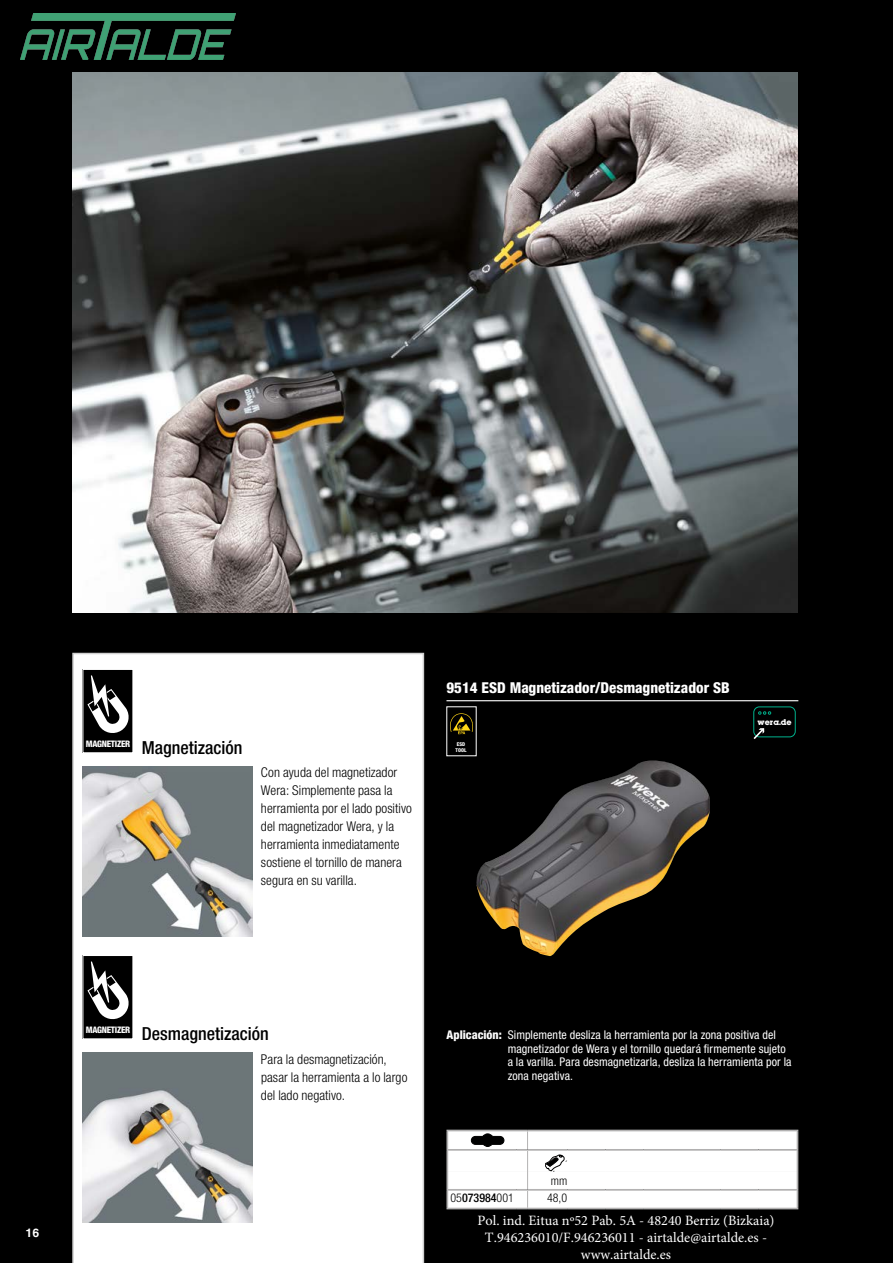
<style>
.page{position:relative;width:893px;height:1263px;background:#000}
.page>*{position:absolute;margin:0;border:0;box-sizing:border-box;transform-origin:0 0}
.t1{font:500 condensed 18px "Helvetica Neue LTW1 G";color:#000}
.t2{font:800 condensed 15px "Helvetica Neue LTW1 G";color:#fff}
.t3{font:14.25px/17.1px "Minion Pro";color:#fff;text-align:center}
.t4{font:300 condensed 13.5px/18px "Helvetica Neue LTW1 G";letter-spacing:.005em;color:#000}
.t5{font:condensed 12px/13.5px "Helvetica Neue LTW1 G";letter-spacing:.005em;color:#fff}
.t6{font:500 condensed 12px "Helvetica Neue LTW1 G";color:#000}
.t7{font:300 condensed 12px "Helvetica Neue LTW1 G";color:#000}
.t8{font:700 12px "Helvetica World";color:#fff}
.t9{font:800 condensed 9px "Helvetica Neue LT Std";letter-spacing:-.03em;color:#fff}
.t10{font:700 7.35px "Lubalin";color:#fff}
.t11{font:800 condensed 5.25px/6.1px "Helvetica Neue LT Std";color:#fff}
.s1{font-weight:800}
.s2{font-weight:300}
</style>
<div class="page">
<div style="left:72px;top:653px;width:352px;height:610px;background:#fff"></div>
<svg style="left:446px;top:1130px;width:352px;height:79px;background:#f4f4f4"></svg>
<hr style="left:528px;top:1208px;width:39px;height:1px;background:#b3b2b2">
<hr style="left:567px;top:1208px;width:38px;height:1px;background:#b3b2b2">
<hr style="left:605px;top:1208px;width:39px;height:1px;background:#b3b2b2">
<hr style="left:644px;top:1208px;width:38px;height:1px;background:#b3b2b2">
<hr style="left:682px;top:1208px;width:38px;height:1px;background:#b3b2b2">
<hr style="left:720px;top:1208px;width:38px;height:1px;background:#b3b2b2">
<hr style="left:758px;top:1208px;width:40px;height:1px;background:#b3b2b2">
<svg style="left:450px;top:713px;width:23px;height:21px"></svg>
<img style="left:476px;top:760px;width:234px;height:196px">
<div style="left:83px;top:669px;width:50px;height:84px;background:#000"></div>
<svg style="left:87px;top:675px;width:42px;height:58px"></svg>
<img style="left:82px;top:767px;width:170px;height:170px">
<div style="left:83px;top:955px;width:50px;height:84px;background:#000"></div>
<svg style="left:87px;top:961px;width:42px;height:59px"></svg>
<img style="left:82px;top:1053px;width:170px;height:170px">
<img style="left:72px;top:72px;width:725px;height:540px">
<hr style="left:446px;top:700px;width:352px;height:1px;background:#fff">
<svg style="left:753px;top:706px;width:43px;height:33px"></svg>
<img style="left:21px;top:14px;width:215px;height:46px">
<p class="t9" style="left:86px;top:738px;width:46px">MAGNETIZER</p>
<h1 class="t1" style="left:142px;top:737px;width:102px">Magnetización</h1>
<p class="t4" style="left:261px;top:764px;width:152px">Con ayuda del magnetizador<br>Wera: Simplemente pasa la herramienta por el lado positivo del magnetizador Wera, y la herramienta inmediatamente sostiene el tornillo de manera segura en su varilla.</p>
<p class="t2" style="left:446px;top:679px;width:285px">9514 ESD Magnetizador/Desmagnetizador SB</p>
<p class="t11" style="left:456px;top:741px;width:12px">ESD<br>TOOL</p>
<p class="t10" style="left:757px;top:716px;width:36px">wera.de</p>
<p class="t8" style="left:26px;top:1225px;width:15px">16</p>
<p class="t9" style="left:86px;top:1024px;width:46px">MAGNETIZER</p>
<h1 class="t1" style="left:142px;top:1023px;width:128px">Desmagnetización</h1>
<p class="t4" style="left:261px;top:1050px;width:148px">Para la desmagnetización, pasar la herramienta a lo largo del lado negativo.</p>
<p class="t5" style="left:508px;top:1028px;width:285px;text-indent:-61px"><span class="s1">Aplicación:</span> Simplemente desliza la herramienta por la zona positiva del magnetizador de Wera y el tornillo quedará firmemente sujeto a la varilla. Para desmagnetizarla, desliza la herramienta por la zona negativa.</p>
<p class="t7" style="left:551px;top:1173px;width:18px">mm</p>
<p class="t6" style="left:451px;top:1191px;width:65px"><span class="s2">05</span>073984<span class="s2">001</span></p>
<p class="t7" style="left:547px;top:1191px;width:22px">48,0</p>
<p class="t3" style="left:478px;top:1212px;width:298px">Pol. ind. Eitua nº52 Pab. 5A - 48240 Berriz (Bizkaia)<br>T.946236010/F.946236011 - airtalde@airtalde.es - www.airtalde.es</p>
</div>
